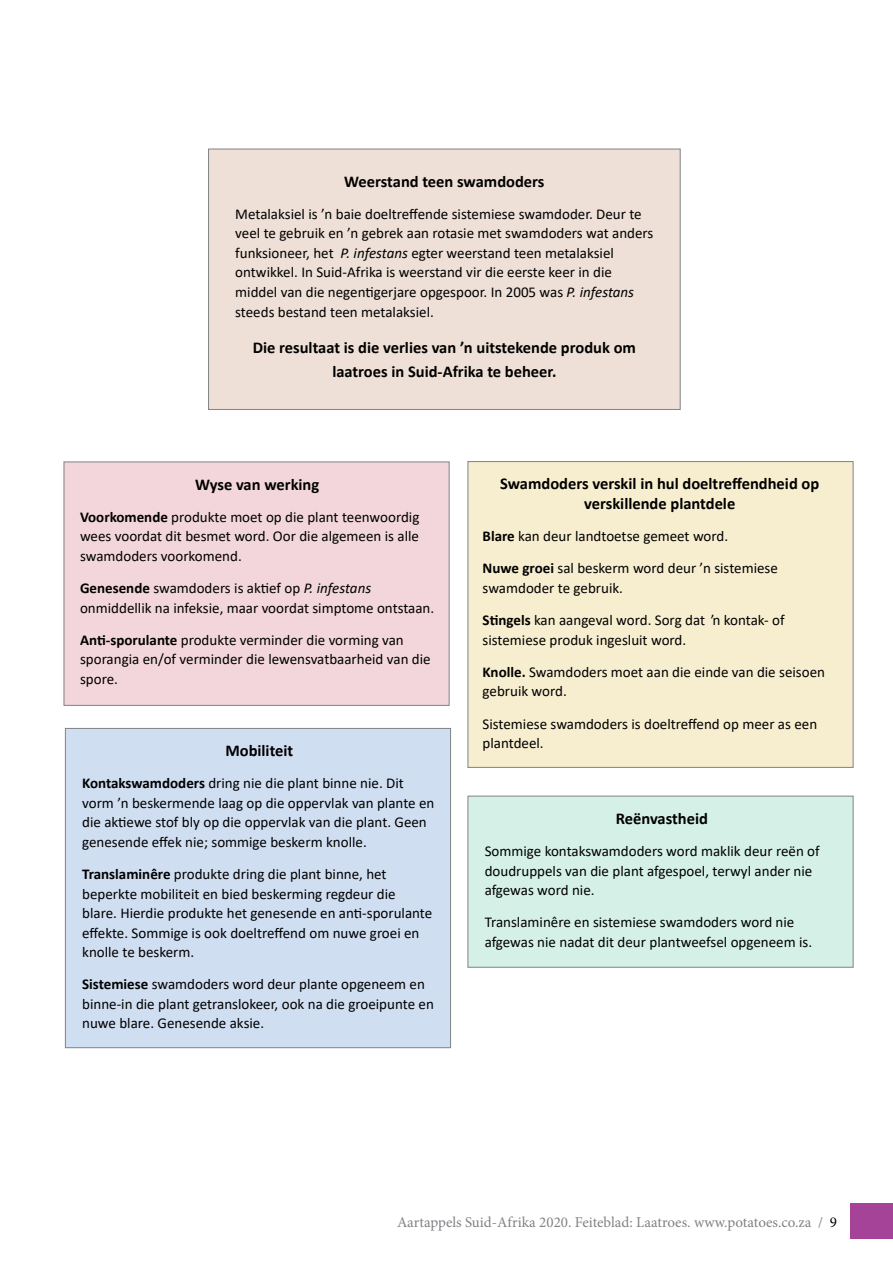
<style>
.page{position:relative;width:893px;height:1263px;background:#fff}
.page>*{position:absolute;margin:0;border:0;box-sizing:border-box;transform-origin:0 0}
.t1{font:700 16.5px/19.5px "Calibri";color:#000;text-align:center}
.t2{font:15px/19.5px "Calibri";color:#000}
.t3{font:15px "Minion Pro";color:#808285}
.s1{font-style:italic}
.s2{font-weight:700}
.s3{color:#000}
</style>
<div class="page">
<div style="left:850px;top:1203px;width:43px;height:36px;background:#a54399"></div>
<div style="left:64px;top:462px;width:385px;height:243px;background:#f2d6db"></div>
<div style="left:468px;top:461px;width:385px;height:306px;background:#f7edcf"></div>
<div style="left:65px;top:728px;width:386px;height:320px;background:#d0def2;border:1px solid #808285"></div>
<div style="left:468px;top:796px;width:385px;height:171px;background:#d5f1e7;border:1px solid #808285"></div>
<div style="left:208px;top:149px;width:472px;height:261px;background:#eee0d6;border:1px solid #808285"></div>
<p class="t1" style="left:344px;top:171px;width:202px">Weerstand teen swamdoders</p>
<p class="t2" style="left:235px;top:204px;width:420px">Metalaksiel is ’n baie doeltreffende sistemiese swamdoder. Deur te veel te gebruik en ’n gebrek aan rotasie met swamdoders wat anders funksioneer, het <span class="s1">P. infestans</span> egter weerstand teen metalaksiel ontwikkel. In Suid-Afrika is weerstand vir die eerste keer in die middel van die negentigerjare opgespoor. In 2005 was <span class="s1">P. infestans </span>steeds bestand teen metalaksiel.</p>
<p class="t1" style="left:253px;top:336px;width:385px;line-height:24px">Die resultaat is die verlies van ’n uitstekende produk om laatroes in Suid-Afrika te beheer.</p>
<p class="t1" style="left:195px;top:474px;width:126px">Wyse van werking</p>
<p class="t2" style="left:80px;top:507px;width:341px;text-align:justify"><span class="s2">Voorkomende</span> produkte moet op die plant teenwoordig wees voordat dit besmet word. Oor die algemeen is alle swamdoders voorkomend.</p>
<p class="t2" style="left:80px;top:578px;width:356px"><span class="s2">Genesende</span> swamdoders is aktief op <span class="s1">P. infestans </span>onmiddellik na infeksie, maar voordat simptome ontstaan.</p>
<p class="t2" style="left:80px;top:630px;width:352px"><span class="s2">Anti-sporulante</span> produkte verminder die vorming van sporangia en/of verminder die lewensvatbaarheid van die spore.</p>
<p class="t1" style="left:225px;top:741px;width:69px">Mobiliteit</p>
<p class="t2" style="left:82px;top:773px;width:354px"><span class="s2">Kontakswamdoders</span> dring nie die plant binne nie. Dit vorm ’n beskermende laag op die oppervlak van plante en die aktiewe stof bly op die oppervlak van die plant. Geen genesende effek nie; sommige beskerm knolle.</p>
<p class="t2" style="left:82px;top:864px;width:352px"><span class="s2">Translaminêre</span> produkte dring die plant binne, het beperkte mobiliteit en bied beskerming regdeur die blare. Hierdie produkte het genesende en anti-sporulante effekte. Sommige is ook doeltreffend om nuwe groei en knolle te beskerm.</p>
<p class="t2" style="left:82px;top:974px;width:353px"><span class="s2">Sistemiese</span> swamdoders word deur plante opgeneem en binne-in die plant getranslokeer, ook na die groeipunte en nuwe blare. Genesende aksie.</p>
<p class="t1" style="left:500px;top:474px;width:321px">Swamdoders verskil in hul doeltreffendheid op verskillende plantdele</p>
<p class="t2" style="left:483px;top:520px;width:297px;line-height:32.2px"><span class="s2">Blare</span> kan deur landtoetse gemeet word.<br><span class="s2">Nuwe groei</span> sal beskerm word deur ’n sistemiese</p>
<p class="t2" style="left:483px;top:571px;width:304px;line-height:32.2px">swamdoder te gebruik.<br><span class="s2">Stingels</span> kan aangeval word. Sorg dat ŉ kontak- of</p>
<p class="t2" style="left:483px;top:623px;width:344px;line-height:32.2px">sistemiese produk ingesluit word.<br><span class="s2">Knolle.</span> Swamdoders moet aan die einde van die seisoen</p>
<p class="t2" style="left:483px;top:675px;width:336px;line-height:32.2px">gebruik word.<br>Sistemiese swamdoders is doeltreffend op meer as een</p>
<p class="t2" style="left:483px;top:733px;width:63px">plantdeel.</p>
<p class="t1" style="left:616px;top:808px;width:94px">Reënvastheid</p>
<p class="t2" style="left:485px;top:841px;width:336px">Sommige kontakswamdoders word maklik deur reën of doudruppels van die plant afgespoel, terwyl ander nie afgewas word nie.</p>
<p class="t2" style="left:485px;top:912px;width:329px">Translaminêre en sistemiese swamdoders word nie afgewas nie nadat dit deur plantweefsel opgeneem is.</p>
<p class="t3" style="left:397px;top:1212px;width:442px">Aartappels Suid-Afrika 2020. Feiteblad: Laatroes. www.potatoes.co.za / <span class="s3">9</span></p>
</div>
